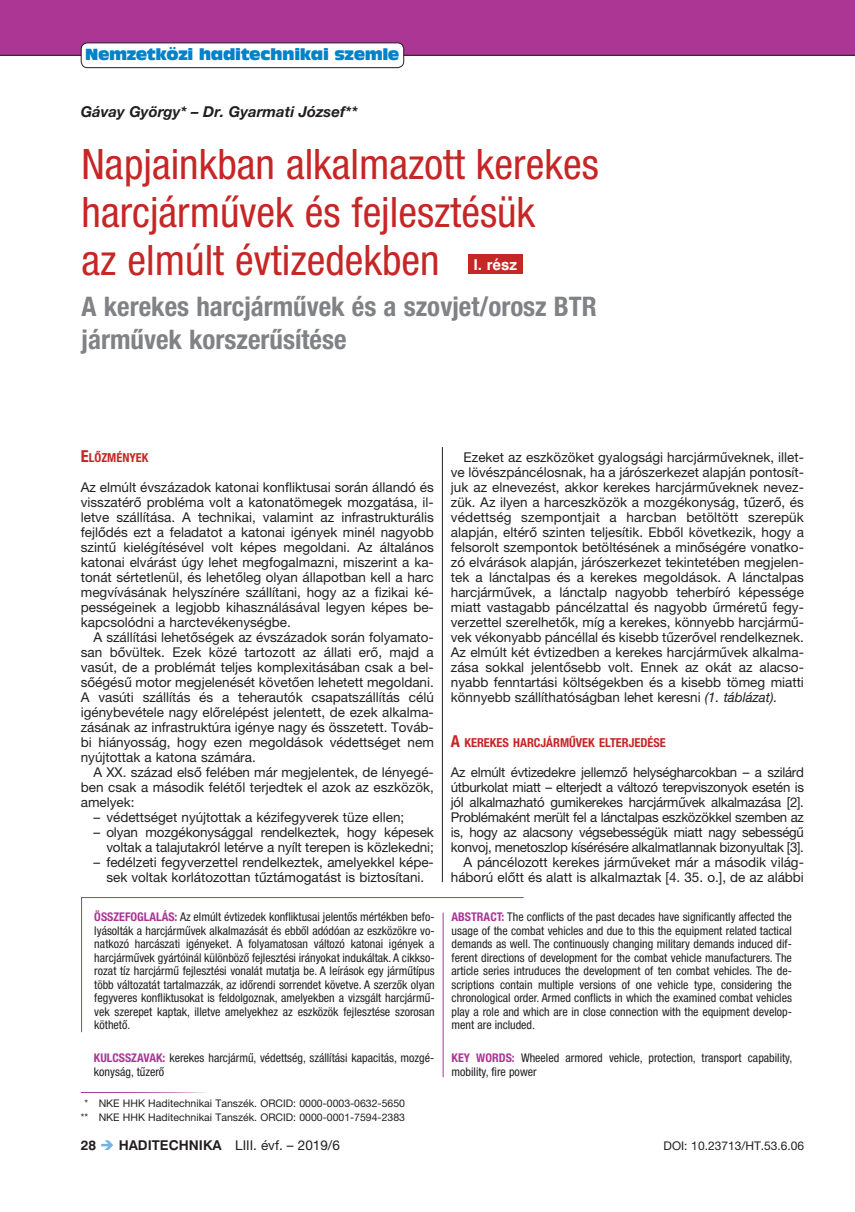
<style>
.page{position:relative;width:855px;height:1212px;background:#fff}
.page>*{position:absolute;margin:0;border:0;box-sizing:border-box;transform-origin:0 0}
.t1{font:condensed 42px/48px "Helvetica Neue LT Pro";color:#c62626}
.t2{font:700 condensed 27px/33px "Helvetica Neue LT Pro";color:#808285}
.t3{font:italic 700 15px "Helvetica Neue LT Pro";color:#231f20}
.t4{font:15px "Antique Olive Compact";letter-spacing:-.02em;color:#0082c8}
.t5{font:15px "Swiss 721 HU Bold";color:#fff}
.t6{font:13.5px/15px "Helvetica Neue LT Pro";color:#231f20;text-align:justify}
.t7{font:13.5px/15px "Helvetica Neue LT Pro";letter-spacing:-.02em;color:#231f20;text-align:right}
.t8{font:700 condensed 12.3px "Helvetica Neue LT Pro";color:#c62626}
.t9{font:condensed 12px/13.5px "Helvetica Neue LT Pro";color:#231f20;text-align:justify}
.t10{font:12px "Helvetica Neue LT Pro";color:#231f20}
.t11{font:10.5px/13.5px "Helvetica Neue LT Pro";color:#231f20}
.s1{font-size:16.5px}
.s2{font-style:italic}
.s3{font-weight:700;color:#ab3694}
.s4{color:#fff}
.s5{font-family:"Swiss 721 HU Bold"}
.s6{color:#76b1df}
</style>
<div class="page">
<hr style="left:443px;top:912px;width:1px;height:165px;background:#ab3694">
<svg style="left:81px;top:897px;width:443px;height:136px"></svg>
<div style="left:0;top:0;width:855px;height:55px;background:#ab3694"></div>
<hr style="left:0;top:55px;width:855px;height:1px;background:#231f20">
<div style="left:81px;top:43px;width:323px;height:25px;background:#fff;border-radius:6px"></div>
<div style="left:81px;top:43px;width:323px;height:25px;border:1px solid #231f20;border-radius:6px"></div>
<div style="left:468px;top:254px;width:54px;height:20px;background:#c62626"></div>
<hr style="left:442px;top:447px;width:1px;height:435px;background:#231f20">
<p class="t4" style="left:85px;top:44px;width:316px">Nemzetközi haditechnikai szemle</p>
<p class="t3" style="left:81px;top:102px;width:278px">Gávay György* – Dr. Gyarmati József**</p>
<h1 class="t1" style="left:82px;top:139px;width:519px">Napjainkban alkalmazott kerekes harcjárművek és fejlesztésük<br>az elmúlt évtizedekben</h1>
<h2 class="t2" style="left:82px;top:290px;width:517px">A kerekes harcjárművek és a szovjet/orosz BTR járművek korszerűsítése</h2>
<p class="t5" style="left:473px;top:255px;width:45px">I. rész</p>
<p class="t8" style="left:81px;top:450px;width:69px"><span class="s1">E</span>LŐZMÉNYEK</p>
<p class="t6" style="left:81px;top:480px;width:354px">Az elmúlt évszázadok katonai konfliktusai során állandó és visszatérő probléma volt a katonatömegek mozgatása, il&shy;letve szállítása. A technikai, valamint az infrastrukturális fejlődés ezt a feladatot a katonai igények minél nagyobb szintű kielégítésével volt képes megoldani. Az általános katonai elvárást úgy lehet megfogalmazni, miszerint a ka&shy;tonát sértetlenül, és lehetőleg olyan állapotban kell a harc megvívásának helyszínére szállítani, hogy az a fizikai ké&shy;pességeinek a legjobb kihasználásával legyen képes be&shy;kapcsolódni a harctevékenységbe.</p>
<p class="t6" style="left:81px;top:630px;width:354px;text-indent:13px">A szállítási lehetőségek az évszázadok során folyamato&shy;san bővültek. Ezek közé tartozott az állati erő, majd a vasút, de a problémát teljes komplexitásában csak a bel&shy;sőégésű motor megjelenését követően lehetett megoldani.<br>A vasúti szállítás és a teherautók csapatszállítás célú igénybevétele nagy előrelépést jelentett, de ezek alkalma&shy;zásának az infrastruktúra igénye nagy és összetett. Továb&shy;bi hiányosság, hogy ezen megoldások védettséget nem nyújtottak a katona számára.</p>
<p class="t6" style="left:81px;top:765px;width:354px;text-indent:13px">A XX. század első felében már megjelentek, de lényegé&shy;ben csak a második felétől terjedtek el azok az eszközök, amelyek:</p>
<p class="t6" style="left:94px;top:810px;width:312px">– védettséget nyújtottak a kézifegyverek tüze ellen;</p>
<p class="t6" style="left:94px;top:825px;width:342px;text-align:right">– olyan mozgékonysággal rendelkeztek, hogy képesek voltak a talajutakról letérve a nyílt terepen is közlekedni;</p>
<p class="t6" style="left:94px;top:855px;width:342px;text-align:center">– fedélzeti fegyverzettel rendelkeztek, amelyekkel képe&shy;sek voltak korlátozottan tűztámogatást is biztosítani.</p>
<p class="t6" style="left:451px;top:450px;width:354px;text-indent:13px">Ezeket az eszközöket gyalogsági harcjárműveknek, illet&shy;ve lövészpáncélosnak, ha a járószerkezet alapján pontosít&shy;juk az elnevezést, akkor kerekes harcjárműveknek nevez&shy;zük. Az ilyen a harceszközök a mozgékonyság, tűzerő, és védettség szempontjait a harcban betöltött szerepük alapján, eltérő szinten teljesítik. Ebből következik, hogy a felsorolt szempontok betöltésének a minőségére vonatko&shy;zó elvárások alapján, járószerkezet tekintetében megjelen&shy;tek a lánctalpas és a kerekes megoldások. A lánctalpas harcjárművek, a lánctalp nagyobb teherbíró képessége miatt vastagabb páncélzattal és nagyobb űrméretű fegy&shy;verzettel szerelhetők, míg a kerekes, könnyebb harcjármű&shy;vek vékonyabb páncéllal és kisebb tűzerővel rendelkeznek.<br>Az elmúlt két évtizedben a kerekes harcjárművek alkalma&shy;zása sokkal jelentősebb volt. Ennek az okát az alacso&shy;nyabb fenntartási költségekben és a kisebb tömeg miatti könnyebb szállíthatóságban lehet keresni <span class="s2">(1. táblázat).</span></p>
<p class="t8" style="left:451px;top:735px;width:216px"><span class="s1">A</span> KEREKES HARCJÁRMŰVEK ELTERJEDÉSE</p>
<p class="t7" style="left:451px;top:765px;width:354px">Az elmúlt évtizedekre jellemző helységharcokban – a szilárd útburkolat miatt – elterjedt a változó terepviszonyok esetén is jól alkalmazható gumikerekes harcjárművek alkalmazása [2].<br>Problémaként merült fel a lánctalpas eszközökkel szemben az is, hogy az alacsony végsebességük miatt nagy sebességű konvoj, menetoszlop kísérésére alkalmatlannak bizonyultak [3].<br>A páncélozott kerekes járműveket már a második világ&shy;háború előtt és alatt is alkalmaztak [4. 35. o.], de az alábbi</p>
<p class="t9" style="left:94px;top:910px;width:342px"><span class="s3">ÖSSZEFOGLALÁS:</span> Az elmúlt évtizedek konfliktusai jelentős mértékben befo&shy;lyásolták a harcjárművek alkalmazását és ebből adódóan az eszközökre vo&shy;natkozó harcászati igényeket. A folyamatosan változó katonai igények a harcjárművek gyártóinál különböző fejlesztési irányokat indukáltak. A cikkso&shy;rozat tíz harcjármű fejlesztési vonalát mutatja be. A leírások egy járműtípus több változatát tartalmazzák, az időrendi sorrendet követve. A szerzők olyan fegyveres konfliktusokat is feldolgoznak, amelyekben a vizsgált harcjármű&shy;vek szerepet kaptak, illetve amelyekhez az eszközök fejlesztése szorosan köthető.</p>
<p class="t9" style="left:451px;top:910px;width:342px"><span class="s3">ABSTRACT:</span> The conflicts of the past decades have significantly affected the usage of the combat vehicles and due to this the equipment related tactical demands as well. The continuously changing military demands induced dif&shy;ferent directions of development for the combat vehicle manufacturers. The article series intruduces the development of ten combat vehicles. The de&shy;scriptions contain multiple versions of one vehicle type, considering the chronological order. Armed conflicts in which the examined combat vehicles play a role and which are in close connection with the equipment develop&shy;ment are included.</p>
<p class="t9" style="left:451px;top:1051px;width:342px"><span class="s3">KEY WORDS:</span> Wheeled armored vehicle, protection, transport capability, mobility, fire power</p>
<p class="t9" style="left:94px;top:1051px;width:342px"><span class="s3">KULCSSZAVAK:</span> kerekes harcjármű, védettség, szállítási kapacitás, mozgé&shy;konyság, tűzerő</p>
<p class="t11" style="left:81px;top:1096px;width:326px"><span class="s4">*</span>* NKE HHK Haditechnikai Tanszék. ORCID: 0000-0003-0632-5650 ** NKE HHK Haditechnikai Tanszék. ORCID: 0000-0001-7594-2383</p>
<p class="t6" style="left:81px;top:1137px;width:260px"><span class="s5">28</span> <span class="s6">➔</span> <span class="s5">HADITECHNIKA</span> LIII. évf. – 2019/6</p>
<p class="t10" style="left:663px;top:1139px;width:142px">DOI: 10.23713/HT.53.6.06</p>
</div>
